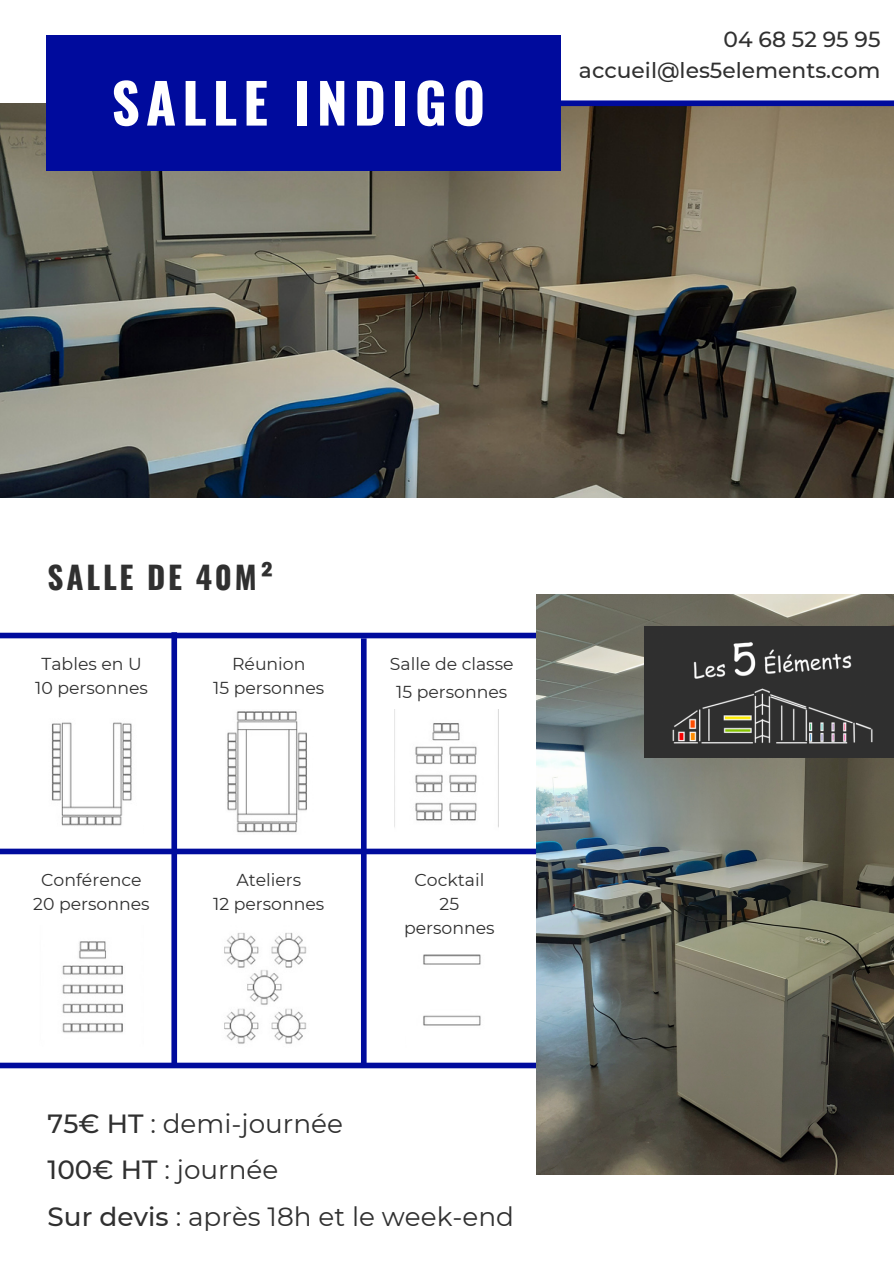
<style>
.page{position:relative;width:894px;height:1264px;background:#fff}
.page>*{position:absolute;margin:0;border:0;box-sizing:border-box;transform-origin:0 0}
.t1{font:700 55.05px "Oswald";letter-spacing:.11em;color:#fff}
.t2{font:700 31.2px "Oswald";letter-spacing:.09em;color:#303030}
.t3{font:26.25px/46.2px "Montserrat";color:#303030}
.t4{font:500 21.75px/30.5px "Montserrat";color:#303030;text-align:right}
.t5{font:17.25px/23.7px "Montserrat";color:#303030;text-align:center}
.s1{font-weight:500}
</style>
<div class="page">
<img style="left:0;top:103px;width:893px;height:394px">
<div style="left:46px;top:36px;width:515px;height:135px;background:#000b9d"></div>
<div style="left:438px;top:100px;width:455px;height:6px;background:#000b9d"></div>
<img style="left:51px;top:722px;width:81px;height:104px">
<div style="left:0;top:632px;width:543px;height:6px;background:#000b9d"></div>
<div style="left:0;top:848px;width:543px;height:6px;background:#000b9d"></div>
<div style="left:0;top:1062px;width:540px;height:6px;background:#000b9d"></div>
<img style="left:227px;top:711px;width:80px;height:122px">
<img style="left:394px;top:709px;width:83px;height:118px">
<div style="left:361px;top:638px;width:5px;height:427px;background:#000b9d"></div>
<div style="left:171px;top:632px;width:6px;height:432px;background:#000b9d"></div>
<img style="left:62px;top:941px;width:61px;height:92px">
<img style="left:224px;top:932px;width:83px;height:112px">
<img style="left:423px;top:954px;width:58px;height:72px">
<img style="left:536px;top:594px;width:357px;height:580px">
<img style="left:644px;top:626px;width:249px;height:131px">
<h1 class="t1" style="left:111px;top:60px;width:375px">SALLE INDIGO</h1>
<p class="t4" style="left:578px;top:24px;width:303px">04 68 52 95 95 accueil@les5elements.com</p>
<h2 class="t2" style="left:48px;top:552px;width:228px">SALLE DE 40M²</h2>
<p class="t5" style="left:35px;top:652px;width:114px">Tables en U<br>10 personnes</p>
<p class="t5" style="left:213px;top:652px;width:113px">Réunion<br>15 personnes</p>
<p class="t5" style="left:390px;top:650px;width:125px;line-height:27px">Salle de classe<br>15 personnes</p>
<p class="t5" style="left:33px;top:868px;width:118px">Conférence<br>20 personnes</p>
<p class="t5" style="left:213px;top:868px;width:113px">Ateliers<br>12 personnes</p>
<p class="t5" style="left:404px;top:868px;width:92px">Cocktail<br>25 personnes</p>
<h3 class="t3" style="left:48px;top:1100px;width:468px"><span class="s1">75€ HT</span> : demi-journée<br><span class="s1">100€ HT</span> : journée<br><span class="s1">Sur devis</span> : après 18h et le week-end</h3>
</div>
